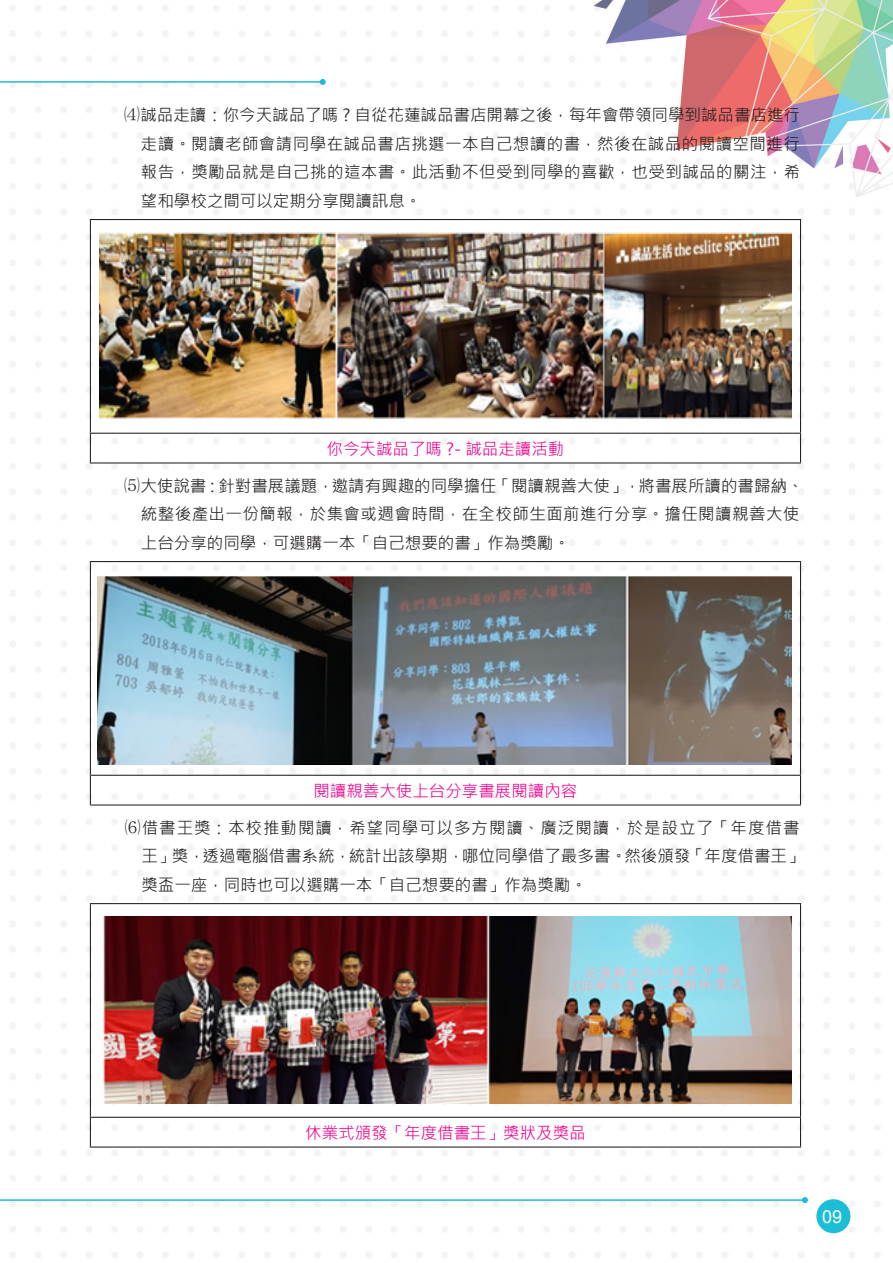
<style>
.page{position:relative;width:893px;height:1263px;background:#fff}
.page>*{position:absolute;margin:0;border:0;box-sizing:border-box;transform-origin:0 0}
.t1{font:18px "Arial";color:#fff}
._1{font:16.5px/28.5px "Microsoft Jheng Hei";color:#231f20}
.圖說{font:16.5px "Microsoft Jheng Hei";color:#ed028c}
.s1{font-family:"MS Mincho"}
</style>
<div class="page">
<img style="left:10px;top:0;width:883px;height:1258px">
<div style="left:816px;top:1199px;width:34px;height:34px;background:#1cbed7;border-radius:50%"></div>
<hr style="left:0;top:81px;width:323px;height:2px;background:#1cbed7">
<svg style="left:320px;top:79px;width:6px;height:6px"></svg>
<hr style="left:0;top:1199px;width:805px;height:2px;background:#1cbed7">
<svg style="left:802px;top:1197px;width:6px;height:6px"></svg>
<hr style="left:90px;top:219px;width:711px;height:1px;background:#231f20">
<hr style="left:90px;top:220px;width:1px;height:213px;background:#231f20">
<hr style="left:800px;top:220px;width:1px;height:213px;background:#231f20">
<hr style="left:90px;top:433px;width:711px;height:1px;background:#231f20">
<svg style="left:90px;top:434px;width:1px;height:28px"></svg>
<svg style="left:800px;top:434px;width:1px;height:28px"></svg>
<hr style="left:90px;top:462px;width:711px;height:1px;background:#231f20">
<hr style="left:90px;top:561px;width:711px;height:1px;background:#231f20">
<hr style="left:90px;top:562px;width:1px;height:213px;background:#231f20">
<hr style="left:800px;top:562px;width:1px;height:213px;background:#231f20">
<hr style="left:90px;top:775px;width:711px;height:1px;background:#231f20">
<svg style="left:90px;top:776px;width:1px;height:28px"></svg>
<svg style="left:800px;top:776px;width:1px;height:28px"></svg>
<hr style="left:90px;top:804px;width:711px;height:1px;background:#231f20">
<hr style="left:90px;top:903px;width:711px;height:1px;background:#231f20">
<hr style="left:90px;top:904px;width:1px;height:213px;background:#231f20">
<hr style="left:800px;top:904px;width:1px;height:213px;background:#231f20">
<hr style="left:90px;top:1117px;width:711px;height:1px;background:#231f20">
<svg style="left:90px;top:1118px;width:1px;height:28px"></svg>
<svg style="left:800px;top:1118px;width:1px;height:28px"></svg>
<hr style="left:90px;top:1146px;width:711px;height:1px;background:#231f20">
<img style="left:100px;top:231px;width:691px;height:189px">
<img style="left:98px;top:575px;width:693px;height:189px">
<img style="left:101px;top:916px;width:690px;height:188px">
<p class="_1" style="left:141px;top:101px;width:661px;text-align:justify;text-indent:-17px"><span class="s1">⑷</span>誠品走讀：你今天誠品了嗎 ? 自從花蓮誠品書店開幕之後，每年會帶領同學到誠品書店進行走讀。閱讀老師會請同學在誠品書店挑選一本自己想讀的書，然後在誠品的閱讀空間進行報告，獎勵品就是自己挑的這本書。此活動不但受到同學的喜歡，也受到誠品的關注，希望和學校之間可以定期分享閱讀訊息。</p>
<p class="圖說" style="left:327px;top:438px;width:239px">你今天誠品了嗎 ?- 誠品走讀活動</p>
<p class="_1" style="left:141px;top:471px;width:664px;text-indent:-17px"><span class="s1">⑸</span>大使說書：針對書展議題，邀請有興趣的同學擔任「閱讀親善大使」，將書展所讀的書歸納、統整後產出一份簡報，於集會或週會時間，在全校師生面前進行分享。擔任閱讀親善大使上台分享的同學，可選購一本「自己想要的書」作為獎勵。</p>
<p class="圖說" style="left:313px;top:780px;width:265px">閱讀親善大使上台分享書展閱讀內容</p>
<p class="_1" style="left:141px;top:813px;width:664px;text-indent:-17px"><span class="s1">⑹</span>借書王獎：本校推動閱讀，希望同學可以多方閱讀、廣泛閱讀，於是設立了「年度借書王」獎，透過電腦借書系統，統計出該學期，哪位同學借了最多書。然後頒發「年度借書王」獎盃一座，同時也可以選購一本「自己想要的書」作為獎勵。</p>
<p class="圖說" style="left:305px;top:1122px;width:282px">休業式頒發「年度借書王」獎狀及獎品</p>
<p class="t1" style="left:822px;top:1204px;width:22px">09</p>
</div>
